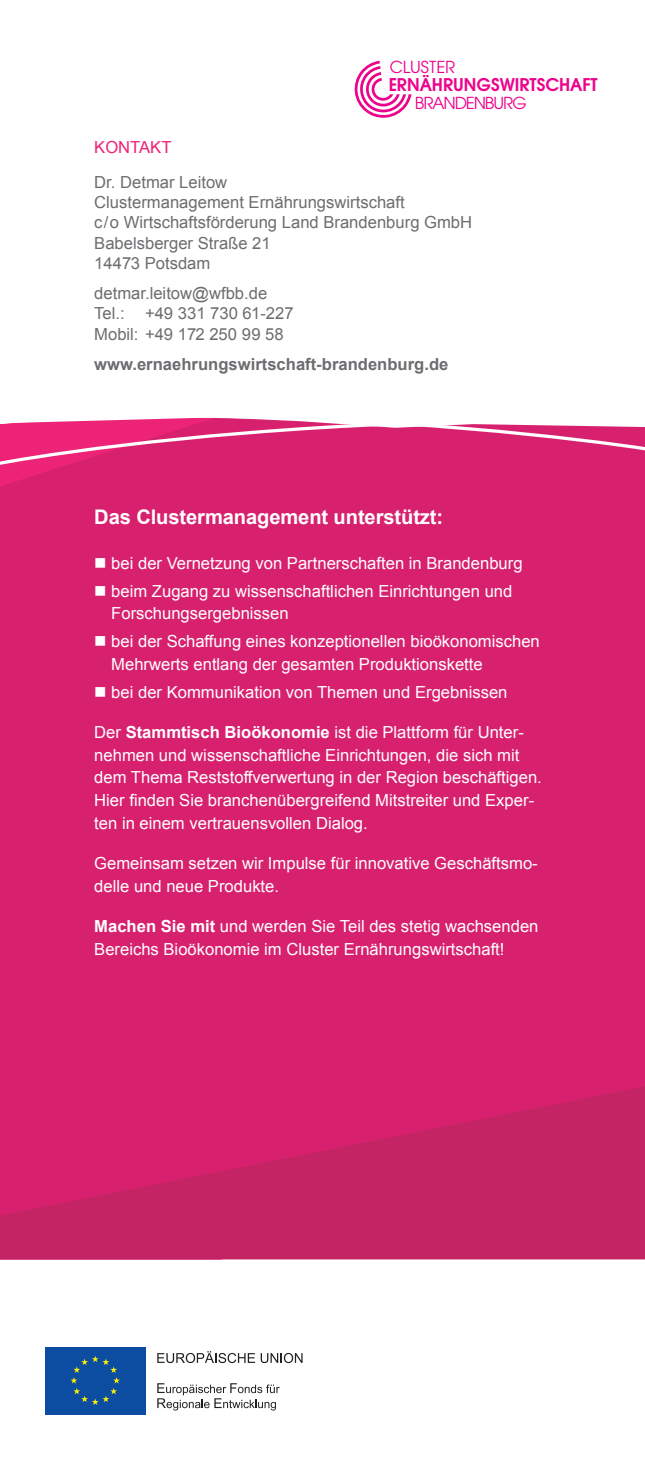
<style>
.page{position:relative;width:645px;height:1474px;background:#fff}
.page>*{position:absolute;margin:0;border:0;box-sizing:border-box;transform-origin:0 0}
.t1{font:700 20.12px "Arial";letter-spacing:-.005em;color:#fff}
.t2{font:600 18.2px "Avant Garde BQ";color:#ed028c}
.t3{font:18.2px "Avant Garde Gothic Itc T";letter-spacing:-.06em;color:#ed028c}
.t4{font:18.2px "Avant Garde Gothic Itc T";color:#ed028c}
.t5{font:17.32px "Arial";color:#231f20}
.Fließtext_9_Pt_Regul{font:16.62px/22.8px "Arial";color:#fff}
.Fließtext_9_Pt_Regul-2{font:16.62px/20.1px "Arial";color:#6c6d70}
.Fließtext_9_Pt_Regul-3{font:700 16.62px "Arial";color:#6c6d70}
.Fließtext_9_Pt_Regul-4{font:16.62px "Arial";color:#ed2377}
.s1{font-weight:700}
</style>
<div class="page">
<svg style="left:157px;top:1383px;width:123px;height:27px"></svg>
<svg style="left:157px;top:1351px;width:98px;height:11px"></svg>
<svg style="left:261px;top:1352px;width:42px;height:10px"></svg>
<div style="left:45px;top:1346px;width:101px;height:67px;background:#0d4da1"></div>
<svg style="left:71px;top:1356px;width:49px;height:48px"></svg>
<div style="left:0;top:469px;width:645px;height:617px;background:#d8216e"></div>
<svg style="left:0;top:1086px;width:645px;height:173px;background:#cb2267"></svg>
<svg style="left:354px;top:61px;width:57px;height:57px"></svg>
<svg style="left:0;top:417px;width:645px;height:52px;background:#e24688"></svg>
<p class="t4" style="left:390px;top:56px;width:67px">CLUSTER</p>
<p class="t2" style="left:389px;top:74px;width:210px">ERNÄHRUNGSWIRTSCHAFT</p>
<p class="t3" style="left:415px;top:92px;width:113px">BRANDENBURG</p>
<p class="Fließtext_9_Pt_Regul-4" style="left:94px;top:136px;width:79px">KONTAKT</p>
<p class="Fließtext_9_Pt_Regul-2" style="left:94px;top:172px;width:312px">Dr. Detmar Leitow<br>Clustermanagement Ernährungswirtschaft</p>
<p class="Fließtext_9_Pt_Regul-2" style="left:94px;top:213px;width:379px">c / o Wirtschaftsförderung Land Brandenburg GmbH</p>
<p class="Fließtext_9_Pt_Regul-2" style="left:94px;top:233px;width:178px">Babelsberger Straße 21</p>
<p class="Fließtext_9_Pt_Regul-2" style="left:94px;top:253px;width:118px">14473 Potsdam</p>
<p class="Fließtext_9_Pt_Regul-2" style="left:94px;top:283px;width:175px">detmar.leitow@wfbb.de</p>
<p class="Fließtext_9_Pt_Regul-2" style="left:94px;top:304px;width:201px">Tel.: +49 331 730 61-227<br>Mobil: +49 172 250 99 58</p>
<p class="Fließtext_9_Pt_Regul-3" style="left:94px;top:353px;width:356px">www.ernaehrungswirtschaft-brandenburg.de</p>
<p class="t5" style="left:74px;top:207px;width:140px">Cluster Tourismus</p>
<p class="t1" style="left:94px;top:503px;width:350px">Das Clustermanagement unterstützt:</p>
<p class="Fließtext_9_Pt_Regul" style="left:94px;top:552px;width:430px">■ bei der Vernetzung von Partnerschaften in Brandenburg</p>
<p class="Fließtext_9_Pt_Regul" style="left:111px;top:579px;width:403px;text-indent:-17px">■ beim Zugang zu wissenschaftlichen Einrichtungen und<br>Forschungsergebnissen</p>
<p class="Fließtext_9_Pt_Regul" style="left:111px;top:630px;width:430px;text-indent:-17px">■ bei der Schaffung eines konzeptionellen bioökonomischen<br>Mehrwerts entlang der gesamten Produktionskette</p>
<p class="Fließtext_9_Pt_Regul" style="left:94px;top:680px;width:415px">■ bei der Kommunikation von Themen und Ergebnissen</p>
<p class="Fließtext_9_Pt_Regul" style="left:94px;top:721px;width:449px">Der <span class="s1">Stammtisch Bioökonomie</span> ist die Plattform für Unter&shy;nehmen und wissenschaftliche Einrichtungen, die sich mit dem Thema Reststoffverwertung in der Region beschäftigen.<br>Hier finden Sie branchenübergreifend Mitstreiter und Exper&shy;ten in einem vertrauensvollen Dialog.</p>
<p class="Fließtext_9_Pt_Regul" style="left:94px;top:852px;width:445px">Gemeinsam setzen wir Impulse für innovative Geschäftsmo&shy;delle und neue Produkte.</p>
<p class="Fließtext_9_Pt_Regul" style="left:94px;top:915px;width:446px"><span class="s1">Machen Sie mit</span> und werden Sie Teil des stetig wachsenden<br>Bereichs Bioökonomie im Cluster Ernährungswirtschaft!</p>
</div>
